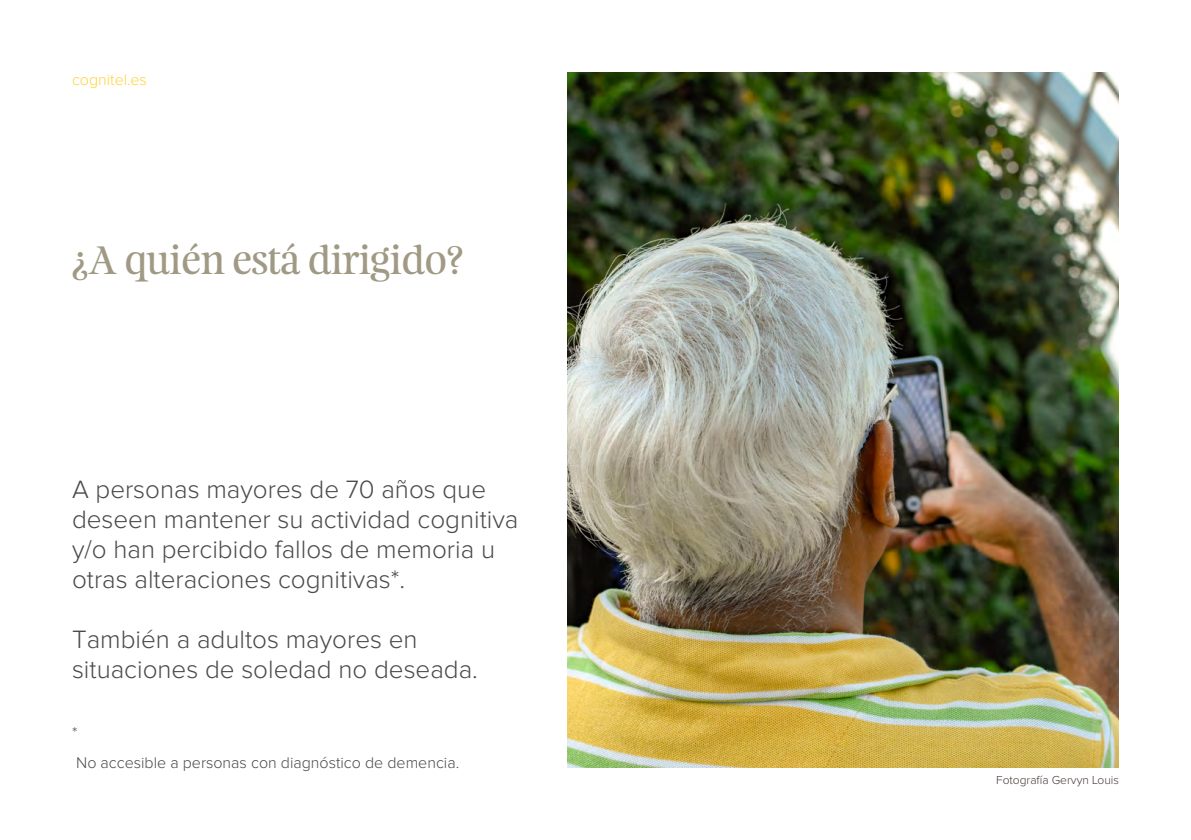
<style>
.page{position:relative;width:1191px;height:840px;background:#fff}
.page>*{position:absolute;margin:0;border:0;box-sizing:border-box;transform-origin:0 0}
.t1{font:36px "Feijoa Display";color:#a09a84}
.t2{font:300 26px/30px "Proxima Nova";color:#4a4a49}
.t3{font:300 16px/30px "Proxima Nova";color:#4a4a49}
.t4{font:300 16px "Proxima Nova";color:#fed440}
.t5{font:300 12px "Proxima Nova";color:#453a36}
</style>
<div class="page">
<img style="left:567px;top:72px;width:552px;height:695px">
<p class="t4" style="left:72px;top:72px;width:76px">cognitel.es</p>
<h1 class="t1" style="left:72px;top:236px;width:393px">¿A quién está dirigido?</h1>
<p class="t2" style="left:72px;top:475px;width:448px">A personas mayores de 70 años que deseen mantener su actividad cognitiva y/o han percibido fallos de memoria u otras alteraciones cognitivas*.</p>
<p class="t2" style="left:72px;top:625px;width:407px">También a adultos mayores en situaciones de soledad no deseada.</p>
<p class="t3" style="left:72px;top:717px;width:389px">*<br>No accesible a personas con diagnóstico de demencia.</p>
<p class="t5" style="left:996px;top:774px;width:124px">Fotografía Gervyn Louis</p>
</div>
